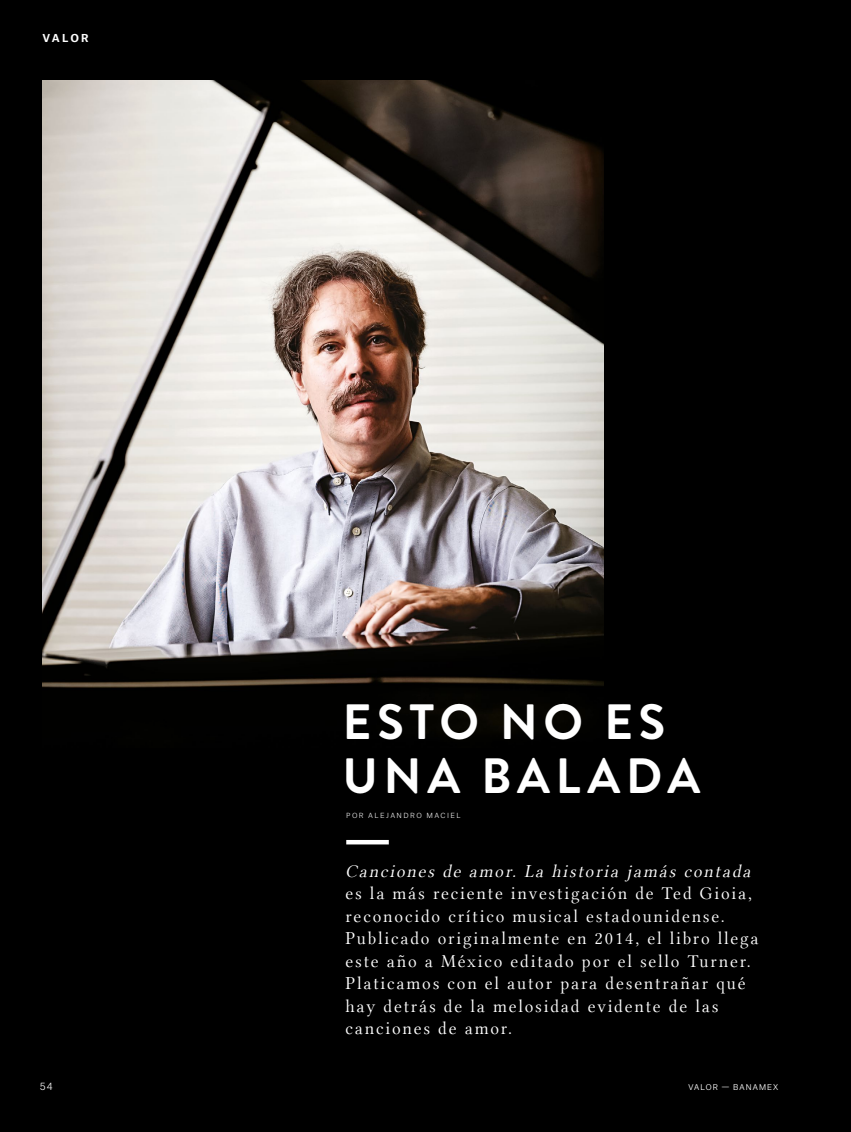
<style>
.page{position:relative;width:851px;height:1132px;background:#fff}
.page>*{position:absolute;margin:0;border:0;box-sizing:border-box;transform-origin:0 0}
.t1{font:700 49.5px/54px "Brandon Grotesque";letter-spacing:.11em;color:#fff}
.t2{font:18px/22.5px "Linux Libertine DG";letter-spacing:.1em;color:#fff}
.t3{font:italic 18px "Linux Libertine DG";color:#fff}
.t4{font:700 10.5px "Atlas Grotesk";letter-spacing:.19em;color:#fff}
.t5{font:300 9.75px "Atlas Grotesk";color:#fff}
.t6{font:300 9px "Atlas Grotesk";letter-spacing:.05em;color:#fff}
.t7{font:300 6.75px "Atlas Grotesk";color:#fff}
</style>
<div class="page">
<div style="left:0;top:0;width:850px;height:1131px;background:#000"></div>
<img style="left:43px;top:81px;width:560px;height:648px">
<div style="left:346px;top:839px;width:43px;height:5px;background:#fff"></div>
<p class="t4" style="left:43px;top:30px;width:48px">VALOR</p>
<h1 class="t1" style="left:342px;top:695px;width:359px">ESTO NO ES<br>UNA BALADA</h1>
<p class="t7" style="left:346px;top:809px;width:116px">POR ALEJANDRO MACIEL</p>
<p class="t3" style="left:345px;top:860px;width:410px">Canciones de amor. La historia jamás contada</p>
<p class="t2" style="left:345px;top:881px;width:415px">es la más reciente investigación de Ted Gioia, reconocido crítico musical estadounidense.<br>Publicado originalmente en 2014, el libro llega este año a México editado por el sello Turner.<br>Platicamos con el autor para desentrañar qué hay detrás de la melosidad evidente de las canciones de amor.</p>
<p class="t5" style="left:40px;top:1077px;width:14px">54</p>
<p class="t6" style="left:688px;top:1078px;width:92px">VALOR — BANAMEX</p>
</div>
